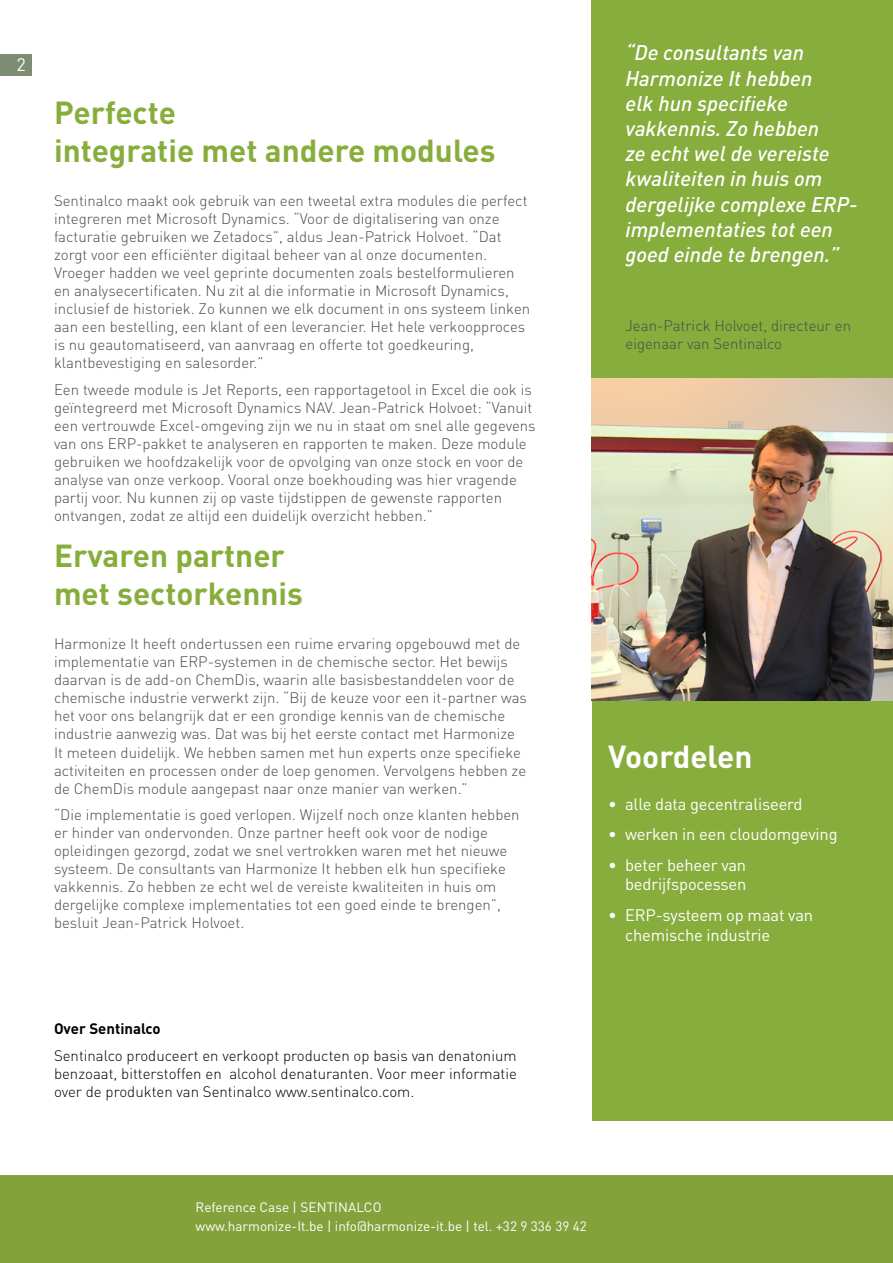
<style>
.page{position:relative;width:893px;height:1263px;background:#fff}
.page>*{position:absolute;margin:0;border:0;box-sizing:border-box;transform-origin:0 0}
.t1{font:700 31.5px/37.8px "DIN Pro";color:#87ad3b}
.t2{font:700 31.5px "DIN Pro";color:#fff}
.t3{font:italic 500 21px/25.2px "DIN";color:#fff}
.t4{font:18px "DIN Pro";color:#fff}
.t5{font:16.5px/19.8px "DIN Pro";letter-spacing:-.01em;color:#fff;text-align:right}
.t6{font:300 15px/18px "DIN Pro";color:#4a4a49}
.t7{font:300 15px/18px "DIN Pro";color:#000;text-align:justify}
.t8{font:700 15px "DIN Pro";color:#000}
.t9{font:13.5px/19px "DIN Pro";color:#fff}
</style>
<div class="page">
<div style="left:0;top:1175px;width:893px;height:88px;background:#83a23b"></div>
<div style="left:592px;top:583px;width:301px;height:538px;background:#87ad3d"></div>
<img style="left:591px;top:378px;width:302px;height:323px">
<div style="left:0;top:54px;width:32px;height:22px;background:#7d8d74"></div>
<div style="left:591px;top:0;width:302px;height:378px;background:#87ad3d"></div>
<p class="t4" style="left:16px;top:52px;width:11px">2</p>
<h1 class="t1" style="left:54px;top:92px;width:443px">Perfecte<br>integratie met andere modules</h1>
<p class="t6" style="left:54px;top:191px;width:478px">Sentinalco maakt ook gebruik van een tweetal extra modules die perfect integreren met Microsoft Dynamics. “Voor de digitalisering van onze facturatie gebruiken we Zetadocs”, aldus Jean-Patrick Holvoet. “Dat zorgt voor een efficiënter digitaal beheer van al onze documenten.<br>Vroeger hadden we veel geprinte documenten zoals bestelformulieren en analysecertificaten. Nu zit al die informatie in Microsoft Dynamics, inclusief de historiek. Zo kunnen we elk document in ons systeem linken aan een bestelling, een klant of een leverancier. Het hele verkoopproces is nu geautomatiseerd, van aanvraag en offerte tot goedkeuring, klantbevestiging en salesorder.”</p>
<p class="t6" style="left:54px;top:380px;width:483px">Een tweede module is Jet Reports, een rapportagetool in Excel die ook is geïntegreerd met Microsoft Dynamics NAV. Jean-Patrick Holvoet: “Vanuit een vertrouwde Excel-omgeving zijn we nu in staat om snel alle gegevens van ons ERP-pakket te analyseren en rapporten te maken. Deze module gebruiken we hoofdzakelijk voor de opvolging van onze stock en voor de analyse van onze verkoop. Vooral onze boekhouding was hier vragende partij voor. Nu kunnen zij op vaste tijdstippen de gewenste rapporten ontvangen, zodat ze altijd een duidelijk overzicht hebben.”</p>
<h1 class="t1" style="left:54px;top:536px;width:251px">Ervaren partner met sectorkennis</h1>
<p class="t6" style="left:54px;top:634px;width:474px">Harmonize It heeft ondertussen een ruime ervaring opgebouwd met de implementatie van ERP-systemen in de chemische sector. Het bewijs daarvan is de add-on ChemDis, waarin alle basisbestanddelen voor de chemische industrie verwerkt zijn. “Bij de keuze voor een it-partner was het voor ons belangrijk dat er een grondige kennis van de chemische industrie aanwezig was. Dat was bij het eerste contact met Harmonize It meteen duidelijk. We hebben samen met hun experts onze specifieke activiteiten en processen onder de loep genomen. Vervolgens hebben ze de ChemDis module aangepast naar onze manier van werken.”</p>
<p class="t6" style="left:54px;top:805px;width:467px">“Die implementatie is goed verlopen. Wijzelf noch onze klanten hebben er hinder van ondervonden. Onze partner heeft ook voor de nodige opleidingen gezorgd, zodat we snel vertrokken waren met het nieuwe systeem. De consultants van Harmonize It hebben elk hun specifieke vakkennis. Zo hebben ze echt wel de vereiste kwaliteiten in huis om dergelijke complexe implementaties tot een goed einde te brengen”, besluit Jean-Patrick Holvoet.</p>
<p class="t8" style="left:54px;top:1018px;width:108px">Over Sentinalco</p>
<p class="t7" style="left:54px;top:1045px;width:464px">Sentinalco produceert en verkoopt producten op basis van denatonium benzoaat, bitterstoffen en alcohol denaturanten. Voor meer informatie over de produkten van Sentinalco www.sentinalco.com.</p>
<h2 class="t3" style="left:625px;top:40px;width:233px">“De consultants van<br>Harmonize It hebben<br>elk hun specifieke vakkennis. Zo hebben<br>ze echt wel de vereiste kwaliteiten in huis om dergelijke complexe ERP&shy;implementaties tot een goed einde te brengen.”</h2>
<p class="t6" style="left:625px;top:316px;width:227px">Jean-Patrick Holvoet, directeur en eigenaar van Sentinalco</p>
<h1 class="t2" style="left:608px;top:735px;width:146px">Voordelen</h1>
<p class="t5" style="left:608px;top:793px;width:196px">• alle data gecentraliseerd</p>
<p class="t5" style="left:608px;top:823px;width:231px">• werken in een cloudomgeving</p>
<p class="t5" style="left:608px;top:854px;width:140px">• beter beheer van bedrijfspocessen</p>
<p class="t5" style="left:625px;top:904px;width:190px;text-align:left;text-indent:-17px">• ERP-systeem op maat van chemische industrie</p>
<p class="t9" style="left:196px;top:1197px;width:393px">Reference Case | SENTINALCO<br>www.harmonize-It.be | info@harmonize-it.be | tel. +32 9 336 39 42</p>
<p class="t9" style="left:228px;top:1197px;width:319px;text-indent:73px">ARTILIUM<br>synergics.be | info@synergics.be | tel. +32 2 706 80 40</p>
</div>
